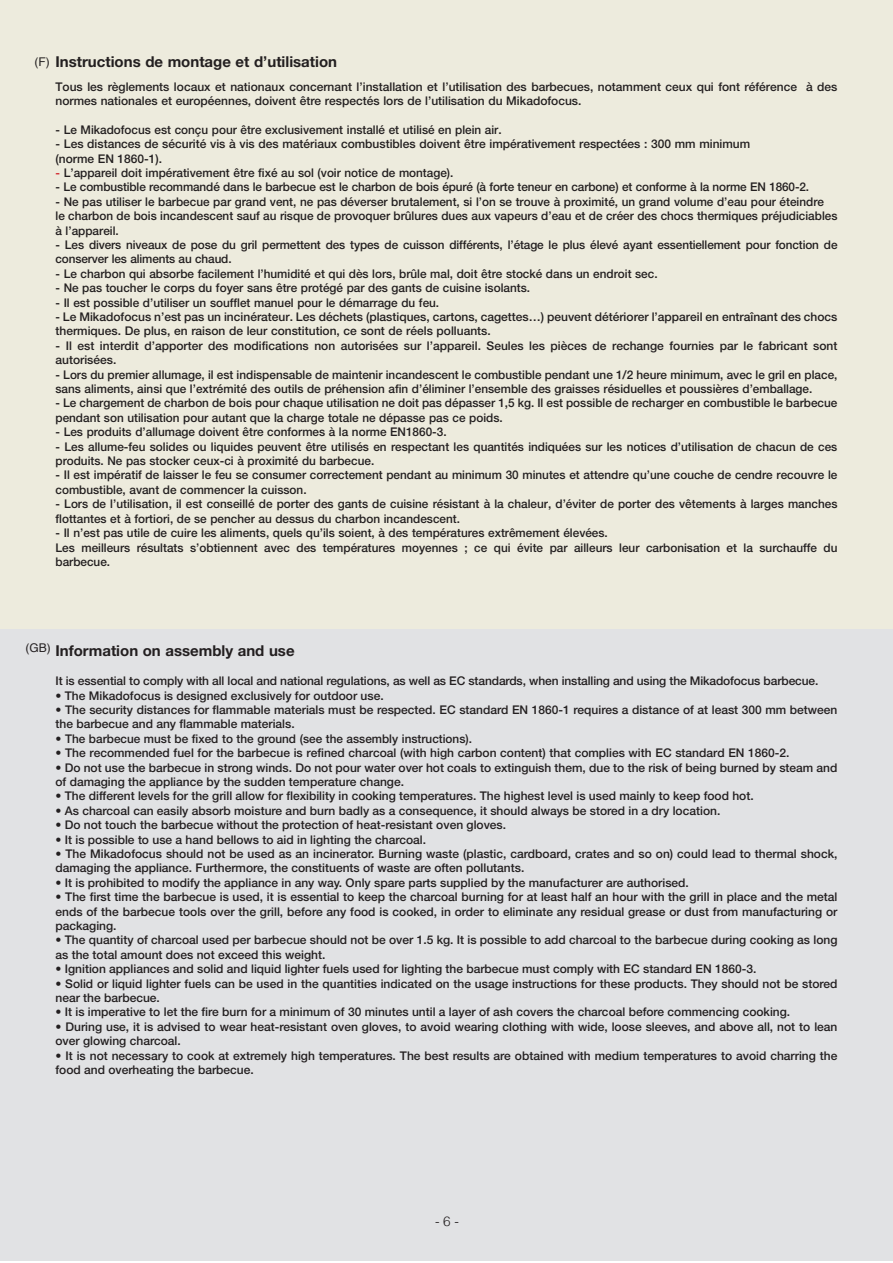
<style>
.page{position:relative;width:893px;height:1263px;background:#fff}
.page>*{position:absolute;margin:0;border:0;box-sizing:border-box;transform-origin:0 0}
.t1{font:700 15px "Helvetica Neue";color:#231f20}
.t2{font:300 13.5px "Helvetica";color:#231f20}
.t3{font:500 12px/14.4px "Helvetica Neue";color:#231f20}
.t4{font:12px "Helvetica";color:#231f20}
.s1{color:#d1232a}
</style>
<div class="page">
<div style="left:0;top:0;width:893px;height:631px;background:#edebdd"></div>
<div style="left:0;top:629px;width:893px;height:632px;background:#e1e2e4"></div>
<p class="t1" style="left:56px;top:53px;width:283px">Instructions de montage et d’utilisation</p>
<p class="t3" style="left:56px;top:79px;width:783px">Tous les règlements locaux et nationaux concernant l’installation et l’utilisation des barbecues, notamment ceux qui font référence à des normes nationales et européennes, doivent être respectés lors de l’utilisation du Mikadofocus.</p>
<p class="t3" style="left:56px;top:122px;width:448px">- Le Mikadofocus est conçu pour être exclusivement installé et utilisé en plein air.</p>
<p class="t3" style="left:56px;top:137px;width:696px">- Les distances de sécurité vis à vis des matériaux combustibles doivent être impérativement respectées : 300 mm minimum (norme EN 1860-1).</p>
<p class="t3" style="left:56px;top:165px;width:399px"><span class="s1">-</span> L’appareil doit impérativement être fixé au sol (voir notice de montage).</p>
<p class="t3" style="left:56px;top:180px;width:755px">- Le combustible recommandé dans le barbecue est le charbon de bois épuré (à forte teneur en carbone) et conforme à la norme EN 1860-2.</p>
<p class="t3" style="left:56px;top:194px;width:783px">- Ne pas utiliser le barbecue par grand vent, ne pas déverser brutalement, si l’on se trouve à proximité, un grand volume d’eau pour éteindre<br>le charbon de bois incandescent sauf au risque de provoquer brûlures dues aux vapeurs d’eau et de créer des chocs thermiques préjudiciables à l’appareil.</p>
<p class="t3" style="left:56px;top:237px;width:783px">- Les divers niveaux de pose du gril permettent des types de cuisson différents, l’étage le plus élevé ayant essentiellement pour fonction de conserver les aliments au chaud.</p>
<p class="t3" style="left:56px;top:266px;width:604px">- Le charbon qui absorbe facilement l’humidité et qui dès lors, brûle mal, doit être stocké dans un endroit sec.</p>
<p class="t3" style="left:56px;top:281px;width:476px">- Ne pas toucher le corps du foyer sans être protégé par des gants de cuisine isolants.</p>
<p class="t3" style="left:56px;top:295px;width:385px">- Il est possible d’utiliser un soufflet manuel pour le démarrage du feu.</p>
<p class="t3" style="left:56px;top:309px;width:783px">- Le Mikadofocus n’est pas un incinérateur. Les déchets (plastiques, cartons, cagettes…) peuvent détériorer l’appareil en entraînant des chocs thermiques. De plus, en raison de leur constitution, ce sont de réels polluants.</p>
<p class="t3" style="left:56px;top:338px;width:783px">- Il est interdit d’apporter des modifications non autorisées sur l’appareil. Seules les pièces de rechange fournies par le fabricant sont autorisées.</p>
<p class="t3" style="left:56px;top:367px;width:783px">- Lors du premier allumage, il est indispensable de maintenir incandescent le combustible pendant une 1/2 heure minimum, avec le gril en place, sans aliments, ainsi que l’extrémité des outils de préhension afin d’éliminer l’ensemble des graisses résiduelles et poussières d’emballage.</p>
<p class="t3" style="left:56px;top:396px;width:783px">- Le chargement de charbon de bois pour chaque utilisation ne doit pas dépasser 1,5 kg. Il est possible de recharger en combustible le barbecue pendant son utilisation pour autant que la charge totale ne dépasse pas ce poids.</p>
<p class="t3" style="left:56px;top:425px;width:393px">- Les produits d’allumage doivent être conformes à la norme EN1860-3.</p>
<p class="t3" style="left:56px;top:439px;width:783px">- Les allume-feu solides ou liquides peuvent être utilisés en respectant les quantités indiquées sur les notices d’utilisation de chacun de ces produits. Ne pas stocker ceux-ci à proximité du barbecue.</p>
<p class="t3" style="left:56px;top:468px;width:783px">- Il est impératif de laisser le feu se consumer correctement pendant au minimum 30 minutes et attendre qu’une couche de cendre recouvre le combustible, avant de commencer la cuisson.</p>
<p class="t3" style="left:56px;top:497px;width:783px">- Lors de l’utilisation, il est conseillé de porter des gants de cuisine résistant à la chaleur, d’éviter de porter des vêtements à larges manches flottantes et à fortiori, de se pencher au dessus du charbon incandescent.</p>
<p class="t3" style="left:56px;top:525px;width:783px">- Il n’est pas utile de cuire les aliments, quels qu’ils soient, à des températures extrêmement élevées.<br>Les meilleurs résultats s’obtiennent avec des températures moyennes ; ce qui évite par ailleurs leur carbonisation et la surchauffe du barbecue.</p>
<p class="t4" style="left:34px;top:53px;width:17px">(F)</p>
<p class="t4" style="left:25px;top:639px;width:27px">(GB)</p>
<p class="t1" style="left:56px;top:642px;width:241px">Information on assembly and use</p>
<p class="t3" style="left:56px;top:674px;width:764px">It is essential to comply with all local and national regulations, as well as EC standards, when installing and using the Mikadofocus barbecue.</p>
<p class="t3" style="left:56px;top:688px;width:330px">• The Mikadofocus is designed exclusively for outdoor use.</p>
<p class="t3" style="left:56px;top:702px;width:783px">• The security distances for flammable materials must be respected. EC standard EN 1860-1 requires a distance of at least 300 mm between the barbecue and any flammable materials.</p>
<p class="t3" style="left:56px;top:731px;width:418px">• The barbecue must be fixed to the ground (see the assembly instructions).</p>
<p class="t3" style="left:56px;top:746px;width:736px">• The recommended fuel for the barbecue is refined charcoal (with high carbon content) that complies with EC standard EN 1860-2.</p>
<p class="t3" style="left:56px;top:760px;width:783px">• Do not use the barbecue in strong winds. Do not pour water over hot coals to extinguish them, due to the risk of being burned by steam and of damaging the appliance by the sudden temperature change.</p>
<p class="t3" style="left:56px;top:789px;width:700px">• The different levels for the grill allow for flexibility in cooking temperatures. The highest level is used mainly to keep food hot.</p>
<p class="t3" style="left:56px;top:803px;width:666px">• As charcoal can easily absorb moisture and burn badly as a consequence, it should always be stored in a dry location.</p>
<p class="t3" style="left:56px;top:818px;width:452px">• Do not touch the barbecue without the protection of heat-resistant oven gloves.</p>
<p class="t3" style="left:56px;top:832px;width:372px">• It is possible to use a hand bellows to aid in lighting the charcoal.</p>
<p class="t3" style="left:56px;top:846px;width:783px">• The Mikadofocus should not be used as an incinerator. Burning waste (plastic, cardboard, crates and so on) could lead to thermal shock, damaging the appliance. Furthermore, the constituents of waste are often pollutants.</p>
<p class="t3" style="left:56px;top:875px;width:635px">• It is prohibited to modify the appliance in any way. Only spare parts supplied by the manufacturer are authorised.</p>
<p class="t3" style="left:56px;top:890px;width:783px;text-align:justify">• The first time the barbecue is used, it is essential to keep the charcoal burning for at least half an hour with the grill in place and the metal ends of the barbecue tools over the grill, before any food is cooked, in order to eliminate any residual grease or dust from manufacturing or packaging.</p>
<p class="t3" style="left:56px;top:933px;width:783px">• The quantity of charcoal used per barbecue should not be over 1.5 kg. It is possible to add charcoal to the barbecue during cooking as long as the total amount does not exceed this weight.</p>
<p class="t3" style="left:56px;top:962px;width:702px">• Ignition appliances and solid and liquid lighter fuels used for lighting the barbecue must comply with EC standard EN 1860-3.</p>
<p class="t3" style="left:56px;top:976px;width:783px">• Solid or liquid lighter fuels can be used in the quantities indicated on the usage instructions for these products. They should not be stored near the barbecue.</p>
<p class="t3" style="left:56px;top:1005px;width:736px">• It is imperative to let the fire burn for a minimum of 30 minutes until a layer of ash covers the charcoal before commencing cooking.</p>
<p class="t3" style="left:56px;top:1019px;width:783px">• During use, it is advised to wear heat-resistant oven gloves, to avoid wearing clothing with wide, loose sleeves, and above all, not to lean over glowing charcoal.</p>
<p class="t3" style="left:56px;top:1048px;width:783px">• It is not necessary to cook at extremely high temperatures. The best results are obtained with medium temperatures to avoid charring the food and overheating the barbecue.</p>
<p class="t2" style="left:435px;top:1210px;width:26px">- 6 -</p>
</div>
